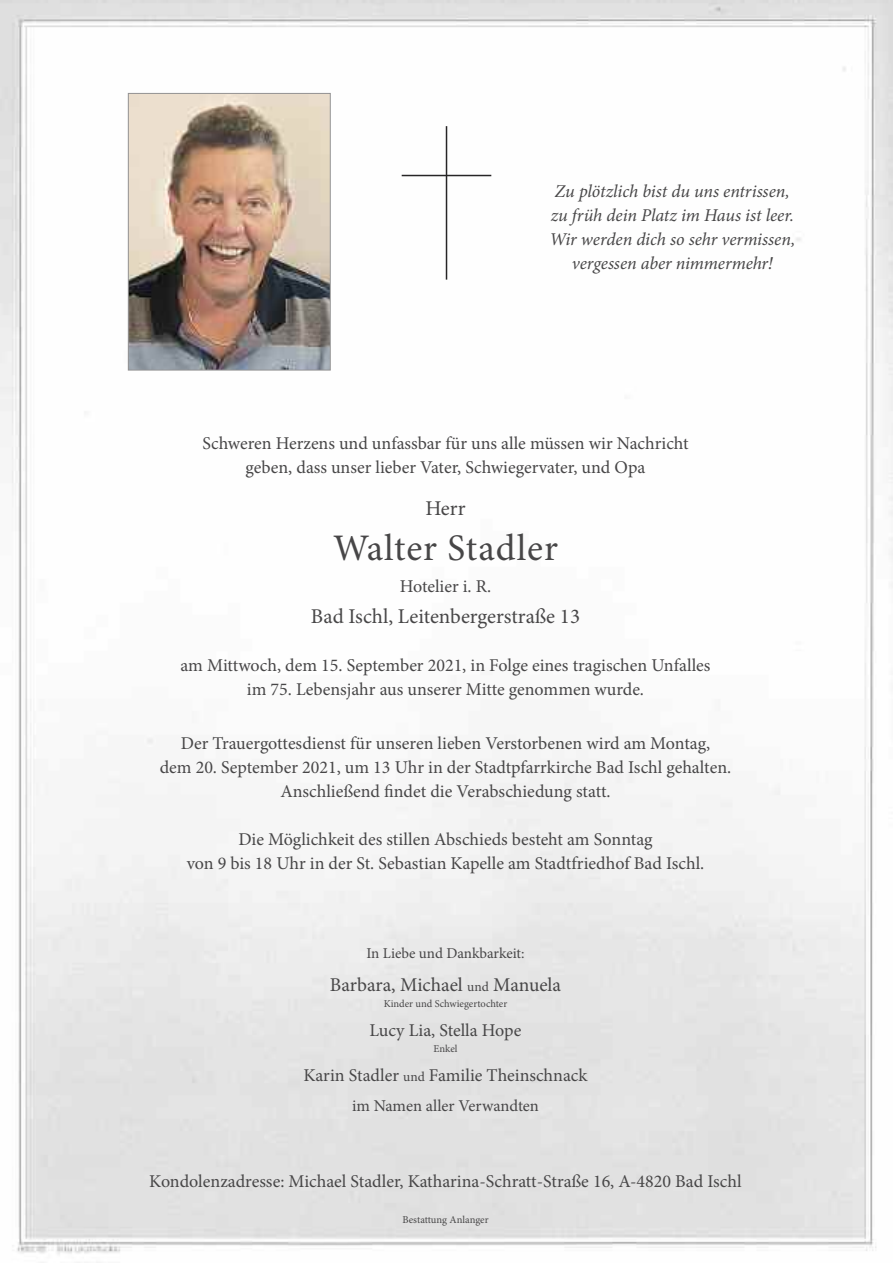
<style>
.page{position:relative;width:893px;height:1263px;background:#fff}
.page>*{position:absolute;margin:0;border:0;box-sizing:border-box;transform-origin:0 0}
.t1{font:37.5px "Minion Pro";letter-spacing:.025em;color:#474647}
.t2{font:21px "Minion Pro";color:#474647}
.t3{font:19.5px "Minion Pro";letter-spacing:-.005em;color:#474647}
.t4{font:18px/24px "Minion Pro";color:#474647;text-align:center}
.t5{font:italic 18px/24px "Minion Pro";letter-spacing:-.005em;color:#474647;text-align:center}
.t6{font:16.5px "Minion Pro";color:#474647}
.t7{font:15px "Minion Pro";letter-spacing:-.005em;color:#474647}
.t8{font:10.5px "Minion Pro";color:#474647}
.s1{font-size:13.5px}
</style>
<div class="page">
<img style="left:0;top:0;width:893px;height:1263px">
<img style="left:130px;top:95px;width:199px;height:273px">
<div style="left:128px;top:93px;width:203px;height:277px;border:1px solid #939293"></div>
<hr style="left:446px;top:126px;width:1px;height:154px;background:#272526">
<hr style="left:402px;top:175px;width:89px;height:1px;background:#272526">
<p class="t5" style="left:549px;top:180px;width:247px">Zu plötzlich bist du uns entrissen, zu früh dein Platz im Haus ist leer.<br>Wir werden dich so sehr vermissen, vergessen aber nimmermehr!</p>
<p class="t4" style="left:202px;top:433px;width:488px">Schweren Herzens und unfassbar für uns alle müssen wir Nachricht geben, dass unser lieber Vater, Schwiegervater, und Opa</p>
<p class="t2" style="left:425px;top:500px;width:42px">Herr</p>
<h1 class="t1" style="left:333px;top:534px;width:226px">Walter Stadler</h1>
<p class="t4" style="left:400px;top:575px;width:93px">Hotelier i. R.</p>
<p class="t2" style="left:311px;top:608px;width:271px">Bad Ischl, Leitenbergerstraße 13</p>
<p class="t4" style="left:181px;top:655px;width:531px">am Mittwoch, dem 15. September 2021, in Folge eines tragischen Unfalles im 75. Lebensjahr aus unserer Mitte genommen wurde.</p>
<p class="t4" style="left:160px;top:733px;width:573px">Der Trauergottesdienst für unseren lieben Verstorbenen wird am Montag,<br>dem 20. September 2021, um 13 Uhr in der Stadtpfarrkirche Bad Ischl gehalten.<br>Anschließend findet die Verabschiedung statt.</p>
<p class="t4" style="left:187px;top:829px;width:519px">Die Möglichkeit des stillen Abschieds besteht am Sonntag<br>von 9 bis 18 Uhr in der St. Sebastian Kapelle am Stadtfriedhof Bad Ischl.</p>
<p class="t7" style="left:366px;top:947px;width:160px">In Liebe und Dankbarkeit:</p>
<p class="t3" style="left:330px;top:977px;width:233px">Barbara, Michael <span class="s1">und</span> Manuela</p>
<p class="t8" style="left:384px;top:1000px;width:125px">Kinder und Schwiegertochter</p>
<p class="t4" style="left:370px;top:1019px;width:153px">Lucy Lia, Stella Hope</p>
<p class="t8" style="left:433px;top:1045px;width:25px">Enkel</p>
<p class="t4" style="left:304px;top:1064px;width:285px">Karin Stadler <span class="s1">und</span> Familie Theinschnack</p>
<p class="t6" style="left:352px;top:1099px;width:188px">im Namen aller Verwandten</p>
<p class="t4" style="left:149px;top:1171px;width:594px">Kondolenzadresse: Michael Stadler, Katharina-Schratt-Straße 16, A-4820 Bad Ischl</p>
<p class="t8" style="left:402px;top:1216px;width:88px">Bestattung Anlanger</p>
</div>
